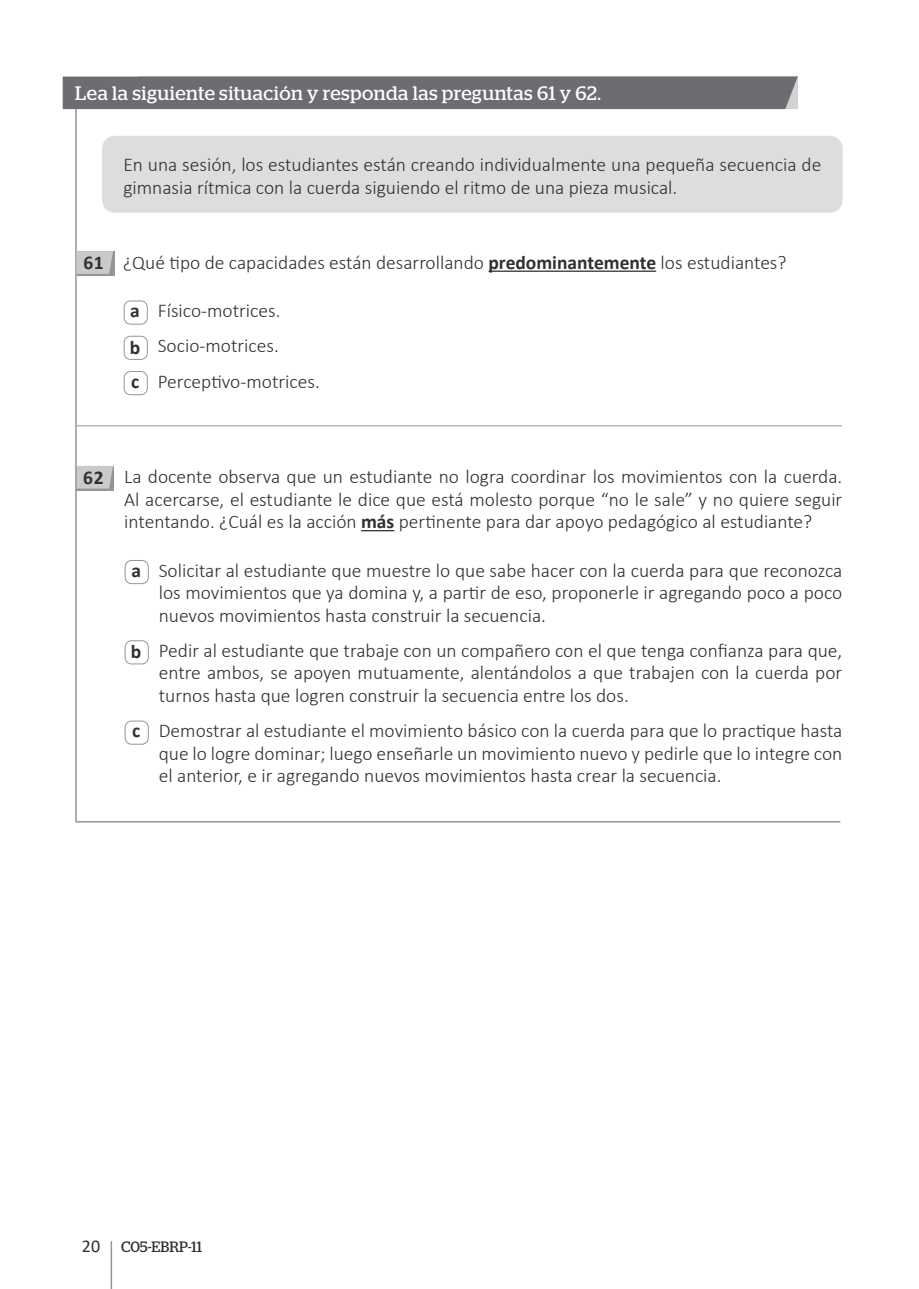
<style>
.page{position:relative;width:919px;height:1289px;background:#fff}
.page>*{position:absolute;margin:0;border:0;box-sizing:border-box;transform-origin:0 0}
.t1{font:300 19.5px/22.5px "Calibri";color:#312f30;text-align:justify}
.t2{font:19.5px "Stag";letter-spacing:.025em;color:#fff}
.t3{font:15px "Stag";color:#312f30}
.s1{font-weight:700}
.s2{font-family:"Calibri";font-size:18px}
</style>
<div class="page">
<hr style="left:111px;top:1241px;width:1px;height:47px;background:#939598">
<svg style="left:74px;top:83px;width:767px;height:740px"></svg>
<div style="left:102px;top:136px;width:740px;height:77px;background:#dcdddf;border-radius:13px"></div>
<div style="left:77px;top:251px;width:37px;height:25px;background:#939598"></div>
<svg style="left:77px;top:251px;width:36px;height:23px"></svg>
<hr style="left:488px;top:270px;width:168px;height:2px;background:#312f30">
<div style="left:124px;top:301px;width:23px;height:23px;background:#fff;border-radius:6px"></div>
<div style="left:124px;top:300px;width:24px;height:24px;border:1px solid #939598;border-radius:6px"></div>
<div style="left:124px;top:336px;width:23px;height:23px;background:#fff;border-radius:6px"></div>
<div style="left:124px;top:336px;width:24px;height:24px;border:1px solid #939598;border-radius:6px"></div>
<div style="left:124px;top:371px;width:23px;height:24px;background:#fff;border-radius:6px"></div>
<div style="left:124px;top:371px;width:24px;height:24px;border:1px solid #939598;border-radius:6px"></div>
<div style="left:63px;top:77px;width:734px;height:32px;background:#6c6d70"></div>
<svg style="left:77px;top:466px;width:37px;height:24px"></svg>
<svg style="left:77px;top:466px;width:36px;height:22px"></svg>
<hr style="left:361px;top:530px;width:33px;height:1px;background:#312f30">
<div style="left:125px;top:560px;width:23px;height:23px;background:#fff;border-radius:6px"></div>
<div style="left:125px;top:560px;width:24px;height:24px;border:1px solid #939598;border-radius:6px"></div>
<div style="left:125px;top:640px;width:23px;height:24px;background:#fff;border-radius:6px"></div>
<div style="left:125px;top:640px;width:24px;height:24px;border:1px solid #939598;border-radius:6px"></div>
<div style="left:125px;top:721px;width:23px;height:23px;background:#fff;border-radius:6px"></div>
<div style="left:125px;top:720px;width:24px;height:24px;border:1px solid #939598;border-radius:6px"></div>
<hr style="left:77px;top:425px;width:765px;height:1px;background:#939598">
<p class="t2" style="left:75px;top:82px;width:527px">Lea la siguiente situación y responda las preguntas 61 y 62.</p>
<p class="t1" style="left:123px;top:153px;width:699px">En una sesión, los estudiantes están creando individualmente una pequeña secuencia de gimnasia rítmica con la cuerda siguiendo el ritmo de una pieza musical.</p>
<p class="t1" style="left:83px;top:251px;width:704px"><span class="s1">61</span> ¿Qué tipo de capacidades están desarrollando <span class="s1">predominantemente</span> los estudiantes?</p>
<p class="t1" style="left:130px;top:293px;width:191px;line-height:35.2px;text-align:left"><span class="s1">a</span> Físico-motrices.<br><span class="s1">b</span> Socio-motrices.<br><span class="s1">c</span> Perceptivo-motrices.</p>
<p class="t1" style="left:124px;top:465px;width:719px;text-indent:-41px"><span class="s1">62</span> La docente observa que un estudiante no logra coordinar los movimientos con la cuerda.<br>Al acercarse, el estudiante le dice que está molesto porque “no le sale” y no quiere seguir intentando. ¿Cuál es la acción <span class="s1">más</span> pertinente para dar apoyo pedagógico al estudiante?</p>
<p class="t1" style="left:159px;top:558px;width:685px;text-indent:-27px"><span class="s1">a</span> Solicitar al estudiante que muestre lo que sabe hacer con la cuerda para que reconozca los movimientos que ya domina y, a partir de eso, proponerle ir agregando poco a poco nuevos movimientos hasta construir la secuencia.</p>
<p class="t1" style="left:159px;top:639px;width:685px;text-indent:-28px"><span class="s1">b</span> Pedir al estudiante que trabaje con un compañero con el que tenga confianza para que, entre ambos, se apoyen mutuamente, alentándolos a que trabajen con la cuerda por turnos hasta que logren construir la secuencia entre los dos.</p>
<p class="t1" style="left:159px;top:719px;width:685px;text-indent:-27px"><span class="s1">c</span> Demostrar al estudiante el movimiento básico con la cuerda para que lo practique hasta que lo logre dominar; luego enseñarle un movimiento nuevo y pedirle que lo integre con el anterior, e ir agregando nuevos movimientos hasta crear la secuencia.</p>
<p class="t3" style="left:82px;top:1237px;width:122px"><span class="s2">20</span> C05-EBRP-11</p>
</div>
